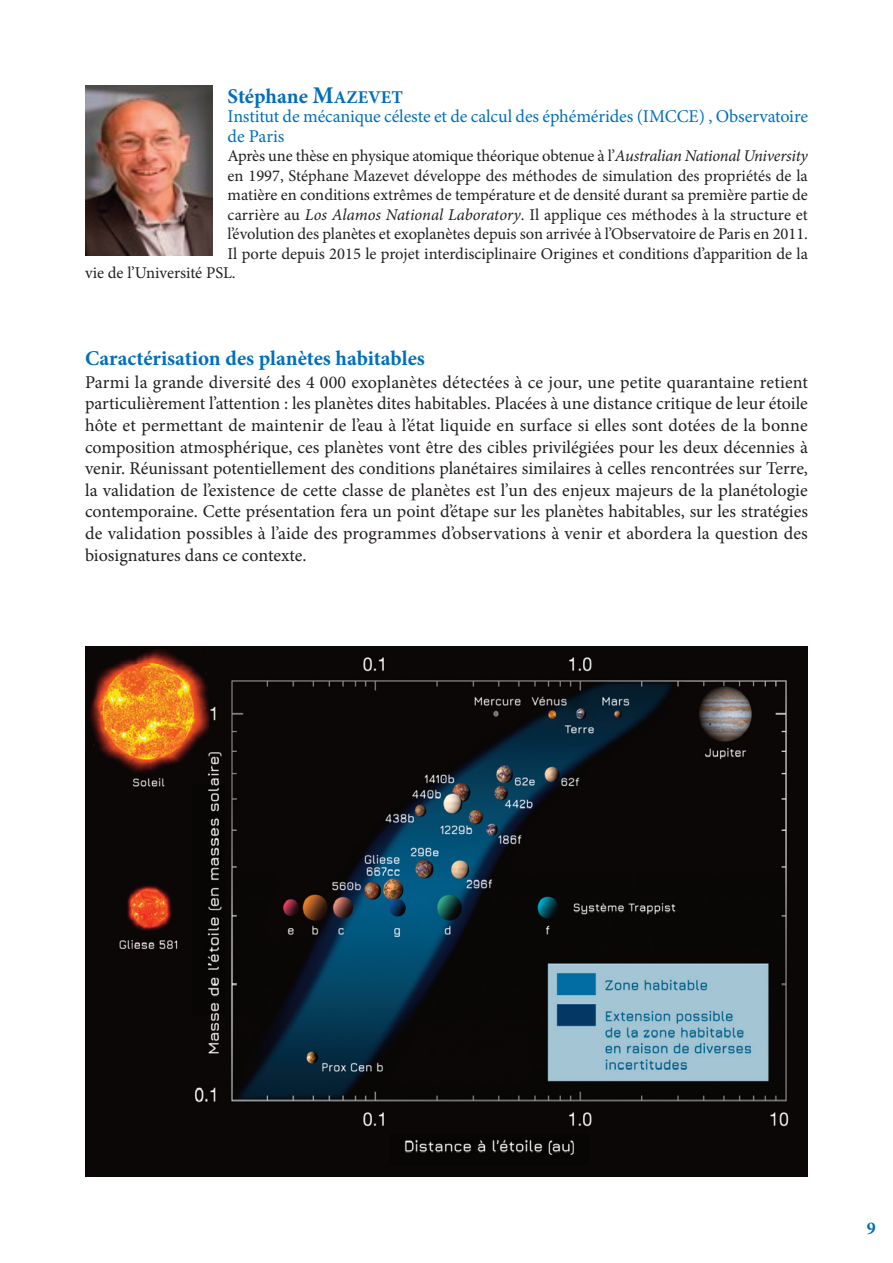
<style>
.page{position:relative;width:893px;height:1263px;background:#fff}
.page>*{position:absolute;margin:0;border:0;box-sizing:border-box;transform-origin:0 0}
.t1{font:700 21px "Minion Pro";color:#006fba}
.t2{font:18px/21.6px "Minion Pro";color:#231f20;text-align:justify}
.t3{font:18px/19.5px "Minion Pro";letter-spacing:-.005em;color:#006fba}
.t4{font:700 18px "Minion Pro";color:#006fba}
.t5{font:16.5px "Minion Pro";color:#231f20}
.s1{font-size:24px}
.s2{font-size:18px}
.s3{font-style:italic}
</style>
<div class="page">
<img style="left:85px;top:85px;width:128px;height:170px">
<img style="left:85px;top:647px;width:723px;height:529px">
<p class="t1" style="left:228px;top:88px;width:177px">Stéphane <span class="s1">M</span><span class="s2">AZEVET</span></p>
<p class="t3" style="left:228px;top:108px;width:582px">Institut de mécanique céleste et de calcul des éphémérides (IMCCE) , Observatoire de Paris</p>
<p class="t5" style="left:228px;top:149px;width:582px">Après une thèse en physique atomique théorique obtenue à l’<span class="s3">Australian National University</span></p>
<p class="t5" style="left:228px;top:169px;width:582px">en 1997, Stéphane Mazevet développe des méthodes de simulation des propriétés de la</p>
<p class="t5" style="left:228px;top:188px;width:582px">matière en conditions extrêmes de température et de densité durant sa première partie de</p>
<p class="t5" style="left:228px;top:208px;width:582px">carrière au <span class="s3">Los Alamos National Laboratory</span>. Il applique ces méthodes à la structure et</p>
<p class="t5" style="left:228px;top:227px;width:582px">l’évolution des planètes et exoplanètes depuis son arrivée à l’Observatoire de Paris en 2011.</p>
<p class="t5" style="left:228px;top:247px;width:582px">Il porte depuis 2015 le projet interdisciplinaire Origines et conditions d’apparition de la</p>
<p class="t5" style="left:85px;top:266px;width:152px">vie de l’Université PSL.</p>
<p class="t1" style="left:85px;top:350px;width:341px">Caractérisation des planètes habitables</p>
<p class="t2" style="left:85px;top:373px;width:724px">Parmi la grande diversité des 4 000 exoplanètes détectées à ce jour, une petite quarantaine retient particulièrement l’attention : les planètes dites habitables. Placées à une distance critique de leur étoile hôte et permettant de maintenir de l’eau à l’état liquide en surface si elles sont dotées de la bonne composition atmosphérique, ces planètes vont être des cibles privilégiées pour les deux décennies à venir. Réunissant potentiellement des conditions planétaires similaires à celles rencontrées sur Terre, la validation de l’existence de cette classe de planètes est l’un des enjeux majeurs de la planétologie contemporaine. Cette présentation fera un point d’étape sur les planètes habitables, sur les stratégies de validation possibles à l’aide des programmes d’observations à venir et abordera la question des biosignatures dans ce contexte.</p>
<p class="t4" style="left:867px;top:1221px;width:10px">9</p>
</div>
